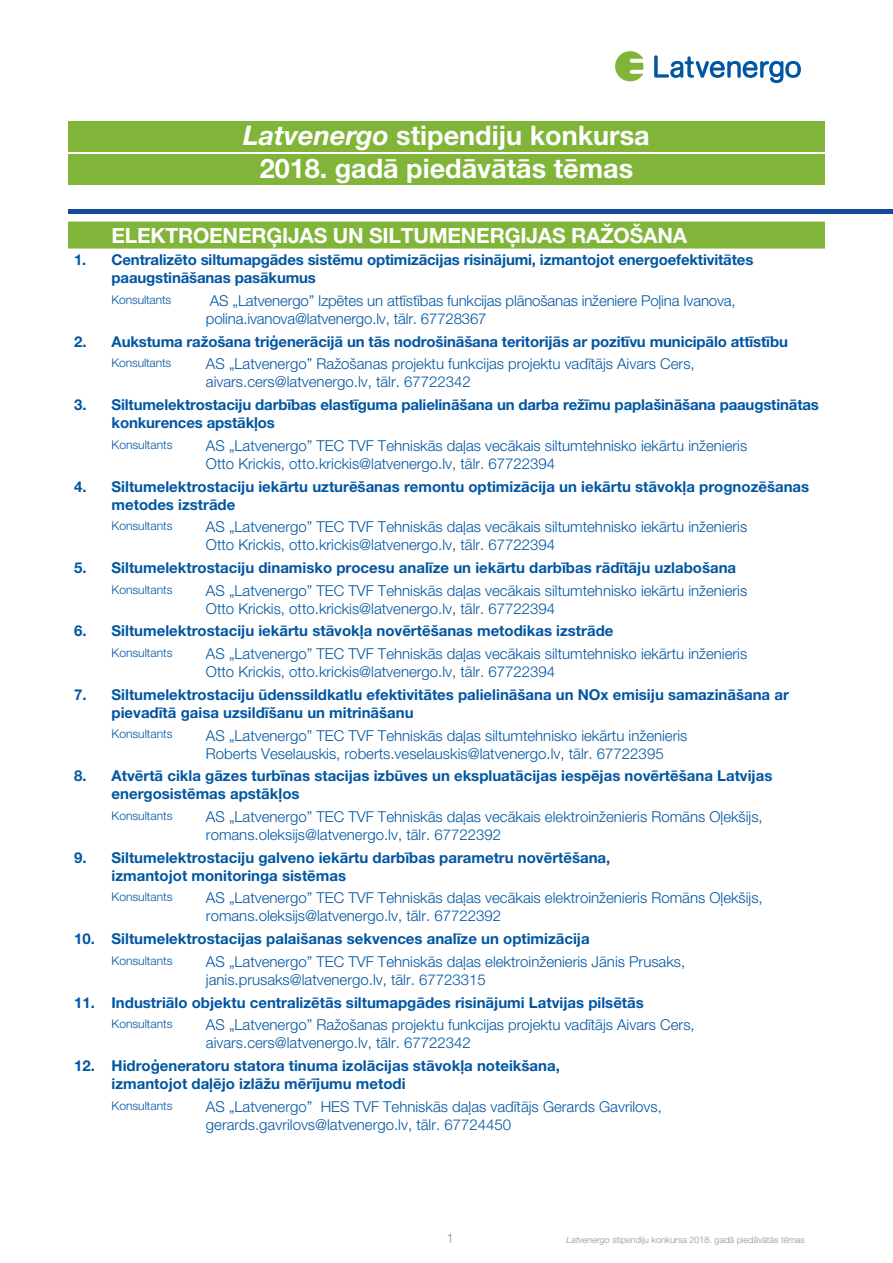
<style>
.page{position:relative;width:893px;height:1263px;background:#fff}
.page>*{position:absolute;margin:0;border:0;box-sizing:border-box;transform-origin:0 0}
.t1{font:700 27px/32.4px "Helvetica Neue LT Pro";color:#fff;text-align:center}
.t2{font:700 21px "Helvetica Neue LT Pro";letter-spacing:-.01em;color:#fff}
.t3{font:300 15px/18px "Helvetica Neue LT Pro";color:#0056a2}
.t4{font:700 15px/18px "Helvetica Neue LT Pro";color:#0056a2}
.t5{font:300 13.5px "Helvetica Neue LT Pro";color:#8f9194}
.t6{font:300 12px "Helvetica Neue LT Pro";color:#0056a2}
.t7{font:300 9px "Helvetica Neue LT Pro";color:#8f9194}
.s1{font-style:italic}
</style>
<div class="page">
<div style="left:68px;top:121px;width:757px;height:31px;background:#80b539"></div>
<div style="left:68px;top:155px;width:757px;height:30px;background:#80b539"></div>
<svg style="left:615px;top:51px;width:28px;height:30px"></svg>
<svg style="left:654px;top:55px;width:147px;height:28px"></svg>
<hr style="left:68px;top:210px;width:825px;height:4px;background:#144a9a">
<div style="left:68px;top:222px;width:757px;height:27px;background:#80b539"></div>
<h1 class="t1" style="left:243px;top:119px;width:408px"><span class="s1">Latvenergo</span> stipendiju konkursa<br>2018. gadā piedāvātās tēmas</h1>
<h2 class="t2" style="left:112px;top:222px;width:577px">ELEKTROENERĢIJAS UN SILTUMENERĢIJAS RAŽOŠANA</h2>
<p class="t4" style="left:112px;top:251px;width:643px;text-indent:-38px">1. Centralizēto siltumapgādes sistēmu optimizācijas risinājumi, izmantojot energoefektivitātes paaugstināšanas pasākumus</p>
<p class="t6" style="left:112px;top:292px;width:61px">Konsultants</p>
<p class="t3" style="left:206px;top:291px;width:531px">AS „Latvenergo” Izpētes un attīstības funkcijas plānošanas inženiere Poļina Ivanova, polina.ivanova@latvenergo.lv, tālr. 67728367</p>
<p class="t4" style="left:74px;top:332px;width:715px">2. Aukstuma ražošana triģenerācijā un tās nodrošināšana teritorijās ar pozitīvu municipālo attīstību</p>
<p class="t6" style="left:112px;top:356px;width:61px">Konsultants</p>
<p class="t3" style="left:206px;top:355px;width:490px">AS „Latvenergo” Ražošanas projektu funkcijas projektu vadītājs Aivars Cers, aivars.cers@latvenergo.lv, tālr. 67722342</p>
<p class="t4" style="left:112px;top:395px;width:709px;text-indent:-38px">3. Siltumelektrostaciju darbības elastīguma palielināšana un darba režīmu paplašināšana paaugstinātas konkurences apstākļos</p>
<p class="t6" style="left:112px;top:437px;width:62px">Konsultants</p>
<p class="t3" style="left:206px;top:436px;width:543px">AS „Latvenergo” TEC TVF Tehniskās daļas vecākais siltumtehnisko iekārtu inženieris<br>Otto Krickis, otto.krickis@latvenergo.lv, tālr. 67722394</p>
<p class="t4" style="left:112px;top:477px;width:699px;text-indent:-38px">4. Siltumelektrostaciju iekārtu uzturēšanas remontu optimizācija un iekārtu stāvokļa prognozēšanas metodes izstrāde</p>
<p class="t6" style="left:112px;top:518px;width:62px">Konsultants</p>
<p class="t3" style="left:206px;top:518px;width:543px">AS „Latvenergo” TEC TVF Tehniskās daļas vecākais siltumtehnisko iekārtu inženieris<br>Otto Krickis, otto.krickis@latvenergo.lv, tālr. 67722394</p>
<p class="t4" style="left:74px;top:558px;width:664px">5. Siltumelektrostaciju dinamisko procesu analīze un iekārtu darbības rādītāju uzlabošana</p>
<p class="t6" style="left:112px;top:582px;width:62px">Konsultants</p>
<p class="t3" style="left:206px;top:581px;width:543px">AS „Latvenergo” TEC TVF Tehniskās daļas vecākais siltumtehnisko iekārtu inženieris<br>Otto Krickis, otto.krickis@latvenergo.lv, tālr. 67722394</p>
<p class="t4" style="left:74px;top:622px;width:541px">6. Siltumelektrostaciju iekārtu stāvokļa novērtēšanas metodikas izstrāde</p>
<p class="t6" style="left:112px;top:645px;width:62px">Konsultants</p>
<p class="t3" style="left:206px;top:644px;width:543px">AS „Latvenergo” TEC TVF Tehniskās daļas vecākais siltumtehnisko iekārtu inženieris<br>Otto Krickis, otto.krickis@latvenergo.lv, tālr. 67722394</p>
<p class="t4" style="left:112px;top:685px;width:679px;text-indent:-38px">7. Siltumelektrostaciju ūdenssildkatlu efektivitātes palielināšana un NOx emisiju samazināšana ar pievadītā gaisa uzsildīšanu un mitrināšanu</p>
<p class="t6" style="left:112px;top:727px;width:62px">Konsultants</p>
<p class="t3" style="left:206px;top:726px;width:483px">AS „Latvenergo” TEC TVF Tehniskās daļas siltumtehnisko iekārtu inženieris<br>Roberts Veselauskis, roberts.veselauskis@latvenergo.lv, tālr. 67722395</p>
<p class="t4" style="left:112px;top:766px;width:662px;text-indent:-38px">8. Atvērtā cikla gāzes turbīnas stacijas izbūves un ekspluatācijas iespējas novērtēšana Latvijas energosistēmas apstākļos</p>
<p class="t6" style="left:112px;top:808px;width:62px">Konsultants</p>
<p class="t3" style="left:206px;top:807px;width:558px">AS „Latvenergo” TEC TVF Tehniskās daļas vecākais elektroinženieris Romāns Oļekšijs, romans.oleksijs@latvenergo.lv, tālr. 67722392</p>
<p class="t4" style="left:112px;top:848px;width:500px;text-indent:-38px">9. Siltumelektrostaciju galveno iekārtu darbības parametru novērtēšana, izmantojot monitoringa sistēmas</p>
<p class="t6" style="left:112px;top:890px;width:62px">Konsultants</p>
<p class="t3" style="left:206px;top:889px;width:558px">AS „Latvenergo” TEC TVF Tehniskās daļas vecākais elektroinženieris Romāns Oļekšijs, romans.oleksijs@latvenergo.lv, tālr. 67722392</p>
<p class="t4" style="left:74px;top:929px;width:517px">10. Siltumelektrostacijas palaišanas sekvences analīze un optimizācija</p>
<p class="t6" style="left:112px;top:953px;width:62px">Konsultants</p>
<p class="t3" style="left:206px;top:952px;width:481px">AS „Latvenergo” TEC TVF Tehniskās daļas elektroinženieris Jānis Prusaks, janis.prusaks@latvenergo.lv, tālr. 67723315</p>
<p class="t4" style="left:74px;top:993px;width:571px">11. Industriālo objektu centralizētās siltumapgādes risinājumi Latvijas pilsētās</p>
<p class="t6" style="left:112px;top:1016px;width:62px">Konsultants</p>
<p class="t3" style="left:206px;top:1015px;width:490px">AS „Latvenergo” Ražošanas projektu funkcijas projektu vadītājs Aivars Cers, aivars.cers@latvenergo.lv, tālr. 67722342</p>
<p class="t4" style="left:112px;top:1056px;width:450px;text-indent:-38px">12. Hidroģeneratoru statora tinuma izolācijas stāvokļa noteikšana, izmantojot daļējo izlāžu mērījumu metodi</p>
<p class="t6" style="left:112px;top:1098px;width:62px">Konsultants</p>
<p class="t3" style="left:206px;top:1097px;width:457px">AS „Latvenergo” HES TVF Tehniskās daļas vadītājs Gerards Gavrilovs, gerards.gavrilovs@latvenergo.lv, tālr. 67724450</p>
<p class="t5" style="left:446px;top:1230px;width:9px">1</p>
<p class="t7" style="left:567px;top:1234px;width:240px"><span class="s1">Latvenergo</span> stipendiju konkursa 2018. gadā piedāvātās tēmas</p>
</div>
